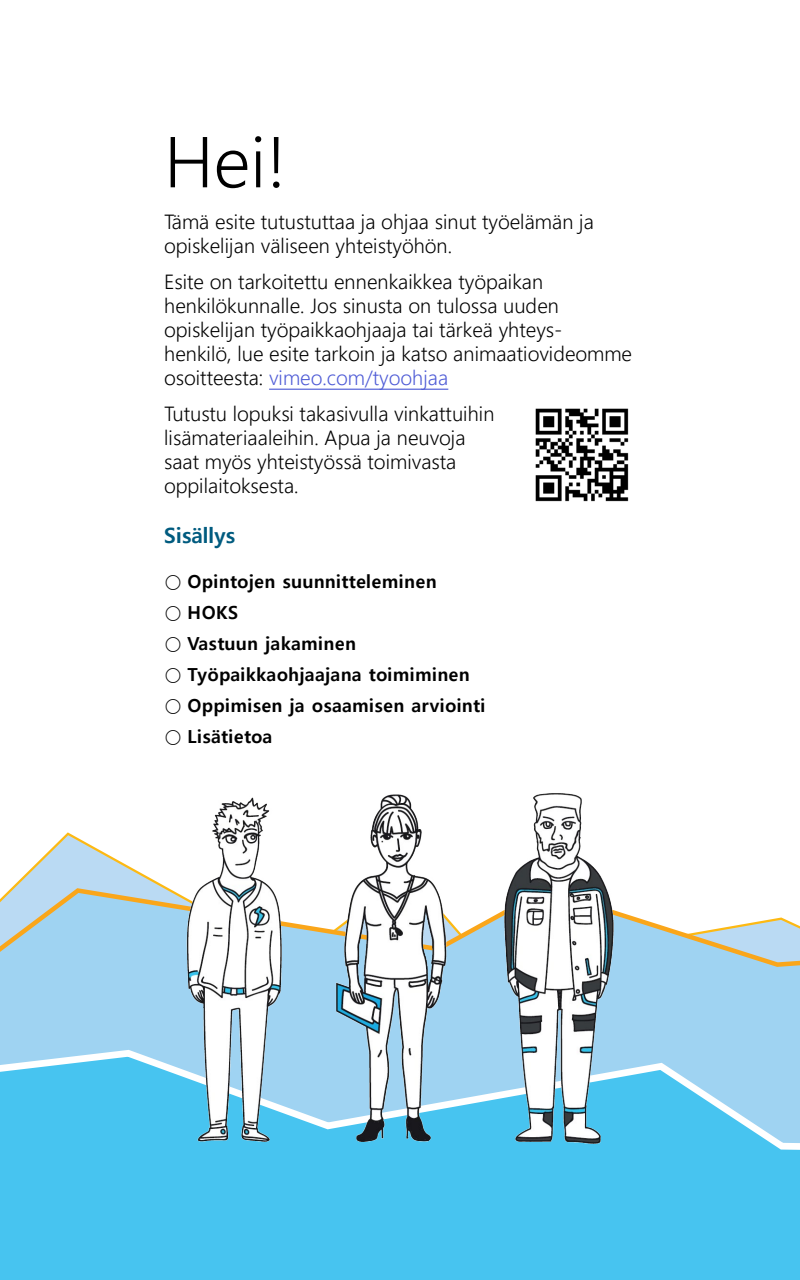
<style>
.page{position:relative;width:800px;height:1280px;background:#fff}
.page>*{position:absolute;margin:0;border:0;box-sizing:border-box;transform-origin:0 0}
.t1{font:300 70px "Malgun Gothic";color:#000}
.t2{font:700 21px "Malgun Gothic";color:#005b7f}
.t3{font:300 20px/24px "Malgun Gothic";color:#000}
.t4{font:700 18px "Malgun Gothic";letter-spacing:.02em;color:#000}
.s1{color:#4f5cd6}
.s2{font-weight:400}
</style>
<div class="page">
<svg style="left:13px;top:832px;width:152px;height:54px"></svg>
<svg style="left:0;top:886px;width:800px;height:160px;background:#b0d7eb"></svg>
<svg style="left:0;top:1046px;width:800px;height:234px;background:#51c6f0"></svg>
<img style="left:178px;top:793px;width:444px;height:359px">
<hr style="left:269px;top:389px;width:179px;height:1px;background:#4f5cd6">
<img style="left:535px;top:408px;width:94px;height:94px">
<h1 class="t1" style="left:164px;top:121px;width:124px">Hei!</h1>
<p class="t3" style="left:164px;top:210px;width:431px">Tämä esite tutustuttaa ja ohjaa sinut työelämän ja opiskelijan väliseen yhteistyöhön.</p>
<p class="t3" style="left:164px;top:270px;width:469px">Esite on tarkoitettu ennenkaikkea työpaikan henkilökunnalle. Jos sinusta on tulossa uuden opiskelijan työpaikkaohjaaja tai tärkeä yhteys&shy;henkilö, lue esite tarkoin ja katso animaatiovideomme osoitteesta: <span class="s1">vimeo.com/tyoohjaa</span></p>
<p class="t3" style="left:164px;top:402px;width:332px">Tutustu lopuksi takasivulla vinkattuihin lisämateriaaleihin. Apua ja neuvoja saat myös yhteistyössä toimivasta oppilaitoksesta.</p>
<p class="t2" style="left:164px;top:522px;width:73px">Sisällys</p>
<p class="t4" style="left:164px;top:571px;width:274px"><span class="s2">○</span> Opintojen suunnitteleminen</p>
<p class="t4" style="left:164px;top:602px;width:76px"><span class="s2">○</span> HOKS</p>
<p class="t4" style="left:164px;top:633px;width:193px"><span class="s2">○</span> Vastuun jakaminen</p>
<p class="t4" style="left:164px;top:664px;width:307px"><span class="s2">○</span> Työpaikkaohjaajana toimiminen</p>
<p class="t4" style="left:164px;top:695px;width:323px"><span class="s2">○</span> Oppimisen ja osaamisen arviointi</p>
<p class="t4" style="left:164px;top:726px;width:110px"><span class="s2">○</span> Lisätietoa</p>
</div>
